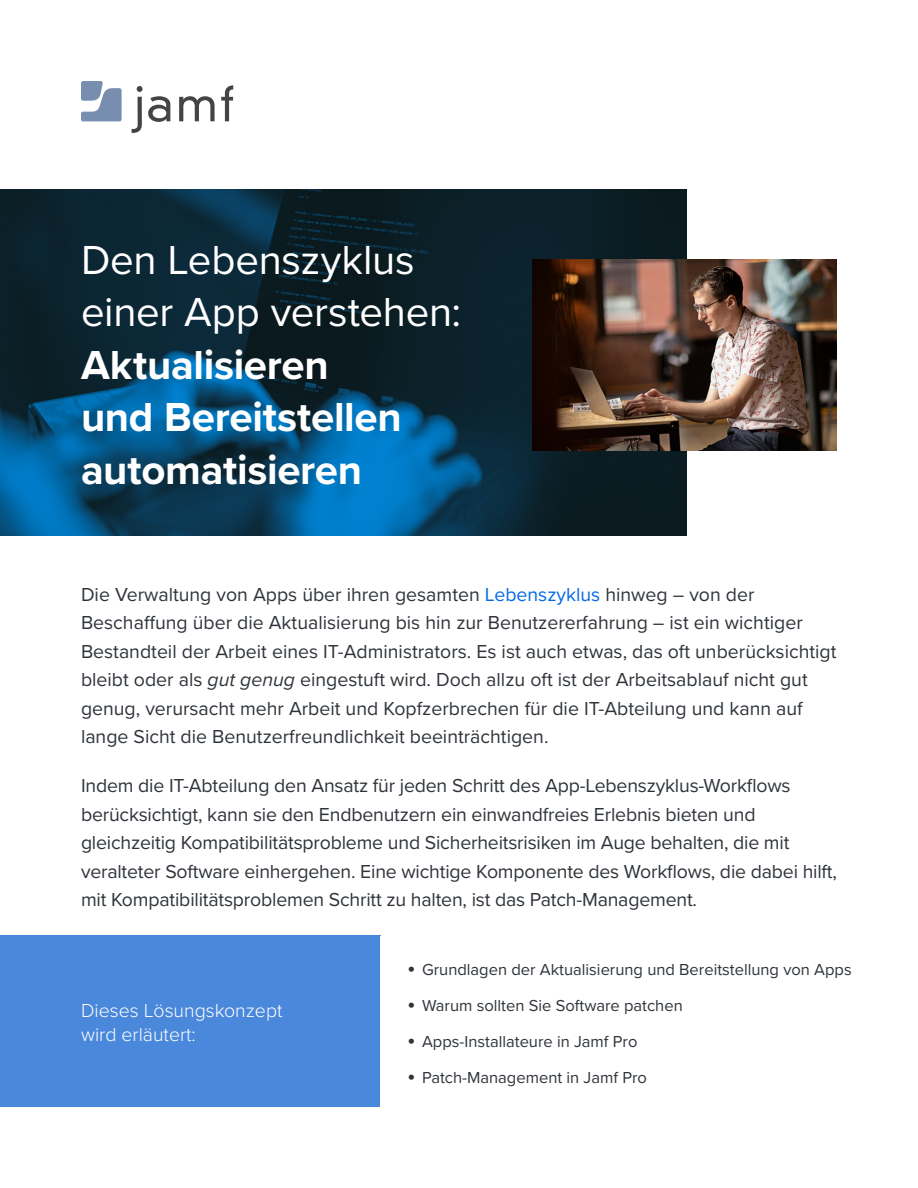
<style>
.page{position:relative;width:918px;height:1188px;background:#fff}
.page>*{position:absolute;margin:0;border:0;box-sizing:border-box;transform-origin:0 0}
.t1{font:700 42px/52.5px "Proxima Nova";letter-spacing:-.005em;color:#fff}
.t2{font:42px/52.5px "Proxima Nova";letter-spacing:-.005em;color:#fff}
.t3{font:19.5px/28.5px "Proxima Nova";color:#2f343a}
.t4{font:300 19.5px/24px "Proxima Nova";color:#fff}
.t5{font:16.5px "Proxima Nova";color:#2f343a}
.s1{color:#056ae6}
.s2{font-style:italic}
.s3{font-size:24px}
</style>
<div class="page">
<div style="left:0;top:936px;width:380px;height:171px;background:#4a88db"></div>
<img style="left:0;top:189px;width:686px;height:347px">
<img style="left:532px;top:259px;width:305px;height:191px">
<svg style="left:179px;top:96px;width:36px;height:25px"></svg>
<svg style="left:221px;top:85px;width:12px;height:36px"></svg>
<svg style="left:132px;top:86px;width:38px;height:47px"></svg>
<svg style="left:81px;top:81px;width:41px;height:40px"></svg>
<h1 class="t2" style="left:81px;top:232px;width:382px">Den Lebenszyklus einer App verstehen:</h1>
<h1 class="t1" style="left:81px;top:338px;width:322px">Aktualisieren und Bereitstellen automatisieren</h1>
<p class="t3" style="left:81px;top:579px;width:757px">Die Verwaltung von Apps über ihren gesamten <span class="s1">Lebenszyklus</span> hinweg – von der Beschaffung über die Aktualisierung bis hin zur Benutzererfahrung – ist ein wichtiger Bestandteil der Arbeit eines IT-Administrators. Es ist auch etwas, das oft unberücksichtigt bleibt oder als <span class="s2">gut genug</span> eingestuft wird. Doch allzu oft ist der Arbeitsablauf nicht gut genug, verursacht mehr Arbeit und Kopfzerbrechen für die IT-Abteilung und kann auf lange Sicht die Benutzerfreundlichkeit beeinträchtigen.</p>
<p class="t3" style="left:81px;top:770px;width:757px">Indem die IT-Abteilung den Ansatz für jeden Schritt des App-Lebenszyklus-Workflows berücksichtigt, kann sie den Endbenutzern ein einwandfreies Erlebnis bieten und gleichzeitig Kompatibilitätsprobleme und Sicherheitsrisiken im Auge behalten, die mit veralteter Software einhergehen. Eine wichtige Komponente des Workflows, die dabei hilft, mit Kompatibilitätsproblemen Schritt zu halten, ist das Patch-Management.</p>
<p class="t4" style="left:81px;top:998px;width:203px">Dieses Lösungskonzept wird erläutert:</p>
<p class="t5" style="left:407px;top:957px;width:446px"><span class="s3">•</span> Grundlagen der Aktualisierung und Bereitstellung von Apps</p>
<p class="t5" style="left:407px;top:993px;width:277px"><span class="s3">•</span> Warum sollten Sie Software patchen</p>
<p class="t5" style="left:407px;top:1029px;width:232px"><span class="s3">•</span> Apps-Installateure in Jamf Pro</p>
<p class="t5" style="left:407px;top:1065px;width:241px"><span class="s3">•</span> Patch-Management in Jamf Pro</p>
</div>
